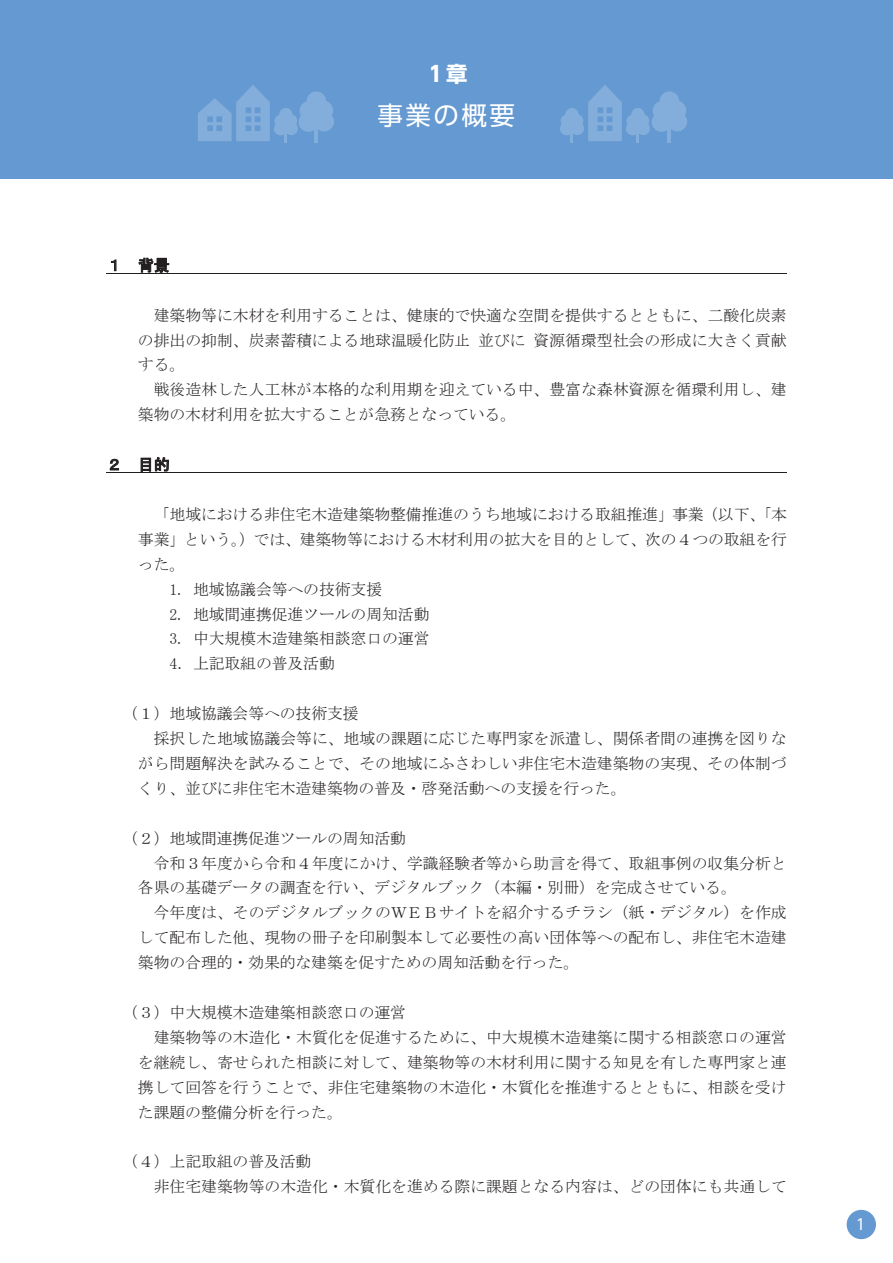
<style>
.page{position:relative;width:893px;height:1263px;background:#fff}
.page>*{position:absolute;margin:0;border:0;box-sizing:border-box;transform-origin:0 0}
.t1{font:25.5px "UD Shin Go Pro";letter-spacing:.1em;color:#fff}
.t2{font:700 21.3px "UD Shin Go Pro";color:#fff}
.t3{font:15.9px/24.9px "MS Mincho";color:#231f20}
.t4{font:15.9px "MS Gothic";color:#231f20}
.t5{font:14.85px "UD Shin Go Pr 6";color:#fff}
</style>
<div class="page">
<hr style="left:106px;top:273px;width:681px;height:1px;background:#231f20">
<hr style="left:106px;top:472px;width:681px;height:1px;background:#231f20">
<div style="left:0;top:0;width:893px;height:179px;background:#6599d1"></div>
<svg style="left:285px;top:133px;width:2px;height:10px"></svg>
<div style="left:274px;top:122px;width:13px;height:13px;background:#83adda;border-radius:50%"></div>
<div style="left:285px;top:122px;width:13px;height:13px;background:#83adda;border-radius:50%"></div>
<div style="left:274px;top:114px;width:14px;height:14px;background:#83adda;border-radius:50%"></div>
<div style="left:284px;top:114px;width:13px;height:13px;background:#83adda;border-radius:50%"></div>
<div style="left:279px;top:108px;width:13px;height:13px;background:#83adda;border-radius:50%"></div>
<hr style="left:314px;top:115px;width:4px;height:28px;background:#83adda">
<div style="left:299px;top:112px;width:19px;height:20px;background:#83adda;border-radius:50%"></div>
<div style="left:315px;top:112px;width:19px;height:19px;background:#83adda;border-radius:50%"></div>
<div style="left:299px;top:101px;width:20px;height:19px;background:#83adda;border-radius:50%"></div>
<div style="left:314px;top:101px;width:19px;height:19px;background:#83adda;border-radius:50%"></div>
<div style="left:307px;top:91px;width:19px;height:20px;background:#83adda;border-radius:50%"></div>
<svg style="left:198px;top:85px;width:72px;height:56px"></svg>
<svg style="left:571px;top:133px;width:2px;height:10px"></svg>
<div style="left:560px;top:122px;width:13px;height:13px;background:#83adda;border-radius:50%"></div>
<div style="left:571px;top:122px;width:13px;height:13px;background:#83adda;border-radius:50%"></div>
<div style="left:561px;top:114px;width:13px;height:14px;background:#83adda;border-radius:50%"></div>
<div style="left:570px;top:114px;width:13px;height:13px;background:#83adda;border-radius:50%"></div>
<div style="left:565px;top:108px;width:14px;height:13px;background:#83adda;border-radius:50%"></div>
<svg style="left:637px;top:133px;width:2px;height:10px"></svg>
<div style="left:626px;top:122px;width:13px;height:13px;background:#83adda;border-radius:50%"></div>
<div style="left:637px;top:122px;width:13px;height:13px;background:#83adda;border-radius:50%"></div>
<div style="left:626px;top:114px;width:14px;height:14px;background:#83adda;border-radius:50%"></div>
<div style="left:636px;top:114px;width:13px;height:13px;background:#83adda;border-radius:50%"></div>
<div style="left:631px;top:108px;width:13px;height:13px;background:#83adda;border-radius:50%"></div>
<hr style="left:667px;top:115px;width:4px;height:28px;background:#83adda">
<div style="left:652px;top:112px;width:19px;height:20px;background:#83adda;border-radius:50%"></div>
<div style="left:668px;top:112px;width:19px;height:19px;background:#83adda;border-radius:50%"></div>
<div style="left:653px;top:101px;width:19px;height:19px;background:#83adda;border-radius:50%"></div>
<div style="left:667px;top:101px;width:19px;height:19px;background:#83adda;border-radius:50%"></div>
<div style="left:660px;top:91px;width:19px;height:20px;background:#83adda;border-radius:50%"></div>
<svg style="left:588px;top:85px;width:34px;height:56px"></svg>
<div style="left:847px;top:1210px;width:29px;height:29px;background:#6599d1;border-radius:50%"></div>
<h2 class="t2" style="left:425px;top:56px;width:44px">１章</h2>
<h1 class="t1" style="left:377px;top:95px;width:139px">事業の概要</h1>
<p class="t4" style="left:106px;top:257px;width:65px">１ 背景</p>
<p class="t3" style="left:138px;top:303px;width:650px;text-align:justify;text-indent:16px">建築物等に木材を利用することは、健康的で快適な空間を提供するとともに、二酸化炭素の排出の抑制、炭素蓄積による地球温暖化防止並びに資源循環型社会の形成に大きく貢献する。</p>
<p class="t3" style="left:138px;top:377px;width:650px;text-indent:16px">戦後造林した人工林が本格的な利用期を迎えている中、豊富な森林資源を循環利用し、建築物の木材利用を拡大することが急務となっている。</p>
<p class="t4" style="left:106px;top:456px;width:65px">２ 目的</p>
<p class="t3" style="left:138px;top:502px;width:651px;text-align:justify;text-indent:16px">「地域における非住宅木造建築物整備推進のうち地域における取組推進」事業（以下、「本事業」という。）では、建築物等における木材利用の拡大を目的として、次の４つの取組を行った。</p>
<p class="t3" style="left:169px;top:576px;width:214px">1. 地域協議会等への技術支援</p>
<p class="t3" style="left:169px;top:601px;width:262px">2. 地域間連携促進ツールの周知活動</p>
<p class="t3" style="left:169px;top:626px;width:262px">3. 中大規模木造建築相談窓口の運営<br>4．上記取組の普及活動</p>
<p class="t3" style="left:122px;top:701px;width:238px">（１）地域協議会等への技術支援</p>
<p class="t3" style="left:154px;top:726px;width:635px">採択した地域協議会等に、地域の課題に応じた専門家を派遣し、関係者間の連携を図りな</p>
<p class="t3" style="left:138px;top:751px;width:650px">がら問題解決を試みることで、その地域にふさわしい非住宅木造建築物の実現、その体制づ</p>
<p class="t3" style="left:138px;top:776px;width:490px">くり、並びに非住宅木造建築物の普及・啓発活動への支援を行った。</p>
<p class="t3" style="left:122px;top:825px;width:285px">（２）地域間連携促進ツールの周知活動</p>
<p class="t3" style="left:154px;top:850px;width:635px">令和３年度から令和４年度にかけ、学識経験者等から助言を得て、取組事例の収集分析と</p>
<p class="t3" style="left:138px;top:875px;width:601px">各県の基礎データの調査を行い、デジタルブック（本編・別冊）を完成させている。</p>
<p class="t3" style="left:154px;top:900px;width:635px">今年度は、そのデジタルブックのＷＥＢサイトを紹介するチラシ（紙・デジタル）を作成</p>
<p class="t3" style="left:138px;top:925px;width:650px">して配布した他、現物の冊子を印刷製本して必要性の高い団体等への配布し、非住宅木造建</p>
<p class="t3" style="left:138px;top:950px;width:443px">築物の合理的・効果的な建築を促すための周知活動を行った。</p>
<p class="t3" style="left:122px;top:1000px;width:285px">（３）中大規模木造建築相談窓口の運営</p>
<p class="t3" style="left:154px;top:1025px;width:635px">建築物等の木造化・木質化を促進するために、中大規模木造建築に関する相談窓口の運営</p>
<p class="t3" style="left:138px;top:1050px;width:650px">を継続し、寄せられた相談に対して、建築物等の木材利用に関する知見を有した専門家と連</p>
<p class="t3" style="left:138px;top:1074px;width:650px">携して回答を行うことで、非住宅建築物の木造化・木質化を推進するとともに、相談を受け</p>
<p class="t3" style="left:138px;top:1099px;width:207px">た課題の整備分析を行った。</p>
<p class="t3" style="left:154px;top:1149px;width:635px;text-indent:-32px">（４）上記取組の普及活動<br>非住宅建築物等の木造化・木質化を進める際に課題となる内容は、どの団体にも共通して</p>
<p class="t5" style="left:856px;top:1213px;width:11px">1</p>
</div>
